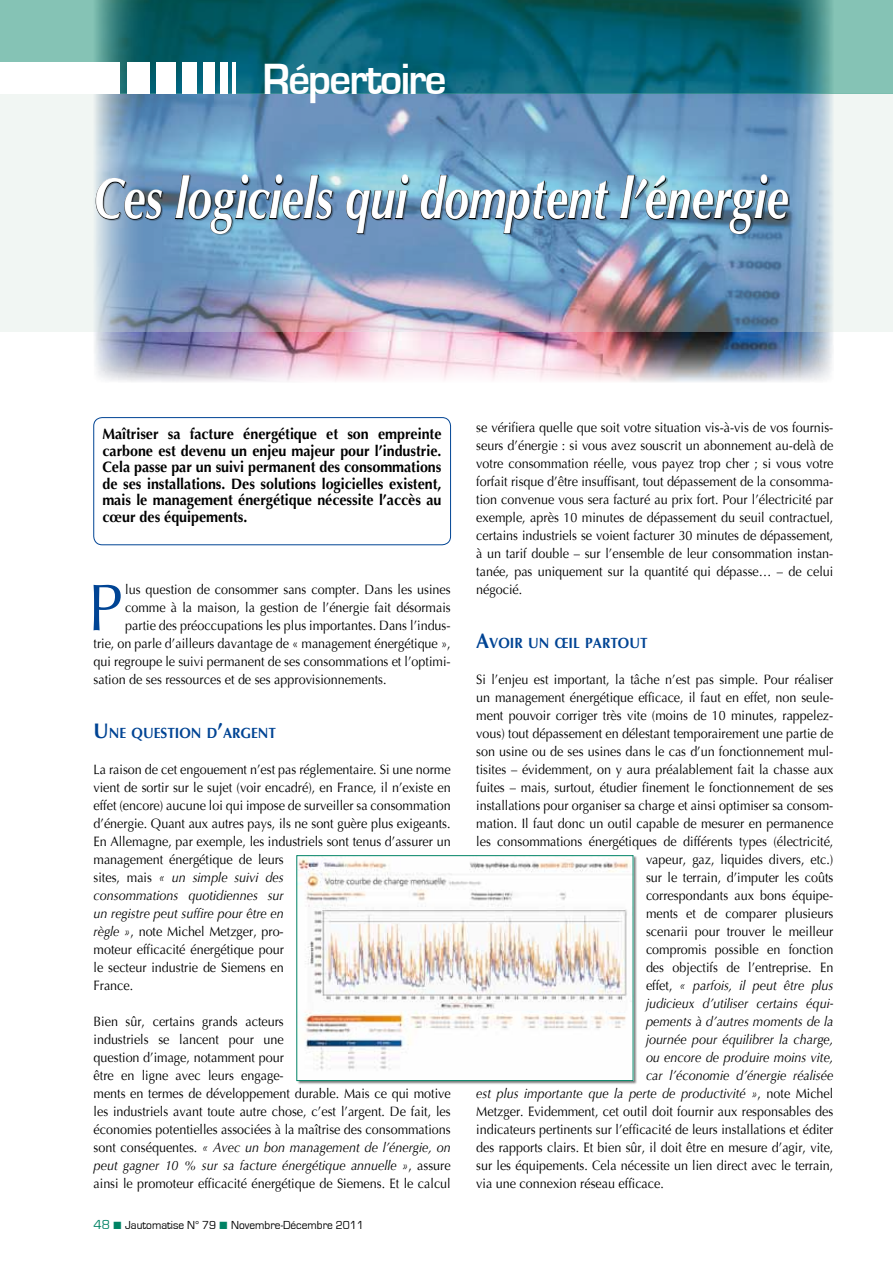
<style>
.page{position:relative;width:893px;height:1263px;background:#fff}
.page>*{position:absolute;margin:0;border:0;box-sizing:border-box;transform-origin:0 0}
.t1{font:66.15px "Optima";color:#004494;scale:.93 1}
.t2{font:italic 700 57px "Optima";color:#fff;scale:.78 1}
.t3{font:700 45px "Eurostile";letter-spacing:-.04em;color:#fff;scale:.95 1}
.t4{font:700 15px/16.5px "Optima";color:#000;text-align:justify;scale:.95 1}
.t5{font:700 14.7px "Optima";color:#004494;scale:.93 1}
.t6{font:13.5px/18px "Optima";color:#000;scale:.93 1}
.t7{font:italic 13.5px "Optima";color:#000;scale:.93 1}
.t8{font:12px "Eurostile";color:#000;scale:.95 1}
.s1{font-size:21px}
.s2{font-style:italic}
.s3{font-size:13.5px;color:#008365}
.s4{color:#008365}
.s5{font-style:normal}
</style>
<div class="page">
<img style="left:94px;top:332px;width:739px;height:50px">
<img style="left:0;top:94px;width:893px;height:238px">
<svg style="left:0;top:0;width:893px;height:94px;background:#1d717a"></svg>
<div style="left:0;top:62px;width:120px;height:32px;background:#fff"></div>
<div style="left:128px;top:62px;width:22px;height:32px;background:#fff"></div>
<div style="left:157px;top:62px;width:19px;height:32px;background:#fff"></div>
<div style="left:182px;top:62px;width:15px;height:32px;background:#fff"></div>
<div style="left:203px;top:62px;width:11px;height:32px;background:#fff"></div>
<div style="left:220px;top:62px;width:7px;height:32px;background:#fff"></div>
<hr style="left:232px;top:62px;width:4px;height:32px;background:#fff">
<div style="left:94px;top:417px;width:357px;height:128px;border:1px solid #004494;border-radius:9px"></div>
<div style="left:97px;top:176px;width:693px;height:59px;background:#000;opacity:.3"></div>
<svg style="left:95px;top:178px;width:68px;height:42px;background:#667d93"></svg>
<svg style="left:175px;top:174px;width:159px;height:60px;background:#567b9a"></svg>
<svg style="left:346px;top:175px;width:63px;height:59px;background:#5f86a1"></svg>
<svg style="left:420px;top:174px;width:190px;height:60px;background:#5c88a6"></svg>
<svg style="left:619px;top:174px;width:170px;height:60px;background:#5986a0"></svg>
<div style="left:297px;top:855px;width:340px;height:229px;background:#000;opacity:.5"></div>
<img style="left:299px;top:857px;width:332px;height:222px">
<div style="left:297px;top:855px;width:336px;height:226px;border:1px solid #008365"></div>
<h3 class="t3" style="left:263px;top:55px;width:195px">Répertoire</h3>
<h2 class="t2" style="left:94px;top:164px;width:893px">Ces logiciels qui domptent l’énergie</h2>
<p class="t4" style="left:102px;top:426px;width:358px">Maîtriser sa facture énergétique et son empreinte carbone est devenu un enjeu majeur pour l’industrie.<br>Cela passe par un suivi permanent des consommations de ses installations. Des solutions logicielles existent, mais le management énergétique nécessite l’accès au cœur des équipements.</p>
<h1 class="t1" style="left:88px;top:569px;width:38px">P</h1>
<p class="t6" style="left:125px;top:581px;width:351px">lus question de consommer sans compter. Dans les usines</p>
<p class="t6" style="left:125px;top:599px;width:351px">comme à la maison, la gestion de l’énergie fait désormais</p>
<p class="t6" style="left:125px;top:617px;width:351px">partie des préoccupations les plus importantes. Dans l’indus-</p>
<p class="t6" style="left:94px;top:635px;width:386px">trie, on parle d’ailleurs davantage de « management énergétique »,</p>
<p class="t6" style="left:94px;top:653px;width:385px">qui regroupe le suivi permanent de ses consommations et l’optimi-</p>
<p class="t6" style="left:94px;top:671px;width:317px">sation de ses ressources et de ses approvisionnements.</p>
<p class="t5" style="left:94px;top:725px;width:198px"><span class="s1">U</span>NE QUESTION D<span class="s1">’</span>ARGENT</p>
<p class="t6" style="left:94px;top:761px;width:386px">La raison de cet engouement n’est pas réglementaire. Si une norme vient de sortir sur le sujet (voir encadré), en France, il n’existe en effet (encore) aucune loi qui impose de surveiller sa consommation d’énergie. Quant aux autres pays, ils ne sont guère plus exigeants.<br>En Allemagne, par exemple, les industriels sont tenus d’assurer un management énergétique de leurs<br>sites, mais <span class="s2">« un simple suivi des<br>consommations quotidiennes sur<br>un registre peut suffire pour être en<br>règle »</span>, note Michel Metzger, pro-<br>moteur efficacité énergétique pour<br>le secteur industrie de Siemens en<br>France.</p>
<p class="t6" style="left:94px;top:1013px;width:386px">Bien sûr, certains grands acteurs<br>industriels se lancent pour une<br>question d’image, notamment pour<br>être en ligne avec leurs engage-<br>ments en termes de développement durable. Mais ce qui motive les industriels avant toute autre chose, c’est l’argent. De fait, les économies potentielles associées à la maîtrise des consommations sont conséquentes. <span class="s2">« Avec un bon management de l’énergie, on peut gagner 10 % sur sa facture énergétique annuelle »</span>, assure ainsi le promoteur efficacité énergétique de Siemens. Et le calcul</p>
<p class="t8" style="left:94px;top:1218px;width:286px"><span class="s3">48</span> <span class="s4">■</span> Jautomatise N° 79 <span class="s4">■</span> Novembre-Décembre 2011</p>
<p class="t6" style="left:476px;top:419px;width:386px;text-align:justify">se vérifiera quelle que soit votre situation vis-à-vis de vos fournis&shy;seurs d’énergie : si vous avez souscrit un abonnement au-delà de votre consommation réelle, vous payez trop cher ; si vous votre forfait risque d’être insuffisant, tout dépassement de la consomma&shy;tion convenue vous sera facturé au prix fort. Pour l’électricité par exemple, après 10 minutes de dépassement du seuil contractuel, certains industriels se voient facturer 30 minutes de dépassement, à un tarif double – sur l’ensemble de leur consommation instan&shy;tanée, pas uniquement sur la quantité qui dépasse… – de celui négocié.</p>
<p class="t5" style="left:476px;top:635px;width:186px"><span class="s1">A</span>VOIR UN ŒIL PARTOUT</p>
<p class="t6" style="left:476px;top:671px;width:386px">Si l’enjeu est important, la tâche n’est pas simple. Pour réaliser</p>
<p class="t6" style="left:476px;top:689px;width:386px">un management énergétique efficace, il faut en effet, non seule-</p>
<p class="t6" style="left:476px;top:707px;width:385px">ment pouvoir corriger très vite (moins de 10 minutes, rappelez-</p>
<p class="t6" style="left:476px;top:725px;width:386px">vous) tout dépassement en délestant temporairement une partie de</p>
<p class="t6" style="left:476px;top:743px;width:385px">son usine ou de ses usines dans le cas d’un fonctionnement mul-</p>
<p class="t6" style="left:476px;top:761px;width:386px">tisites – évidemment, on y aura préalablement fait la chasse aux</p>
<p class="t6" style="left:476px;top:779px;width:386px">fuites – mais, surtout, étudier finement le fonctionnement de ses</p>
<p class="t6" style="left:476px;top:797px;width:385px">installations pour organiser sa charge et ainsi optimiser sa consom-</p>
<p class="t6" style="left:476px;top:815px;width:385px">mation. Il faut donc un outil capable de mesurer en permanence</p>
<p class="t6" style="left:476px;top:833px;width:386px">les consommations énergétiques de différents types (électricité,</p>
<p class="t6" style="left:646px;top:851px;width:203px">vapeur, gaz, liquides divers, etc.)</p>
<p class="t6" style="left:646px;top:869px;width:203px">sur le terrain, d’imputer les coûts</p>
<p class="t6" style="left:646px;top:887px;width:203px">correspondants aux bons équipe-</p>
<p class="t6" style="left:646px;top:905px;width:203px">ments et de comparer plusieurs</p>
<p class="t6" style="left:646px;top:923px;width:203px">scenarii pour trouver le meilleur</p>
<p class="t6" style="left:646px;top:941px;width:203px">compromis possible en fonction</p>
<p class="t6" style="left:646px;top:959px;width:203px">des objectifs de l’entreprise. En</p>
<p class="t7" style="left:646px;top:977px;width:203px"><span class="s5">effet,</span> « parfois, il peut être plus</p>
<p class="t7" style="left:646px;top:995px;width:203px">judicieux d’utiliser certains équi-</p>
<p class="t7" style="left:646px;top:1013px;width:203px">pements à d’autres moments de la</p>
<p class="t7" style="left:646px;top:1031px;width:203px">journée pour équilibrer la charge,</p>
<p class="t7" style="left:646px;top:1049px;width:203px">ou encore de produire moins vite,</p>
<p class="t7" style="left:646px;top:1067px;width:203px">car l’économie d’énergie réalisée</p>
<p class="t7" style="left:476px;top:1085px;width:385px">est plus importante que la perte de productivité »<span class="s5">, note Michel</span></p>
<p class="t6" style="left:476px;top:1103px;width:386px">Metzger. Evidemment, cet outil doit fournir aux responsables des</p>
<p class="t6" style="left:476px;top:1121px;width:386px">indicateurs pertinents sur l’efficacité de leurs installations et éditer</p>
<p class="t6" style="left:476px;top:1139px;width:386px">des rapports clairs. Et bien sûr, il doit être en mesure d’agir, vite,</p>
<p class="t6" style="left:476px;top:1157px;width:385px">sur les équipements. Cela nécessite un lien direct avec le terrain,</p>
<p class="t6" style="left:476px;top:1175px;width:203px">via une connexion réseau efficace.</p>
</div>
